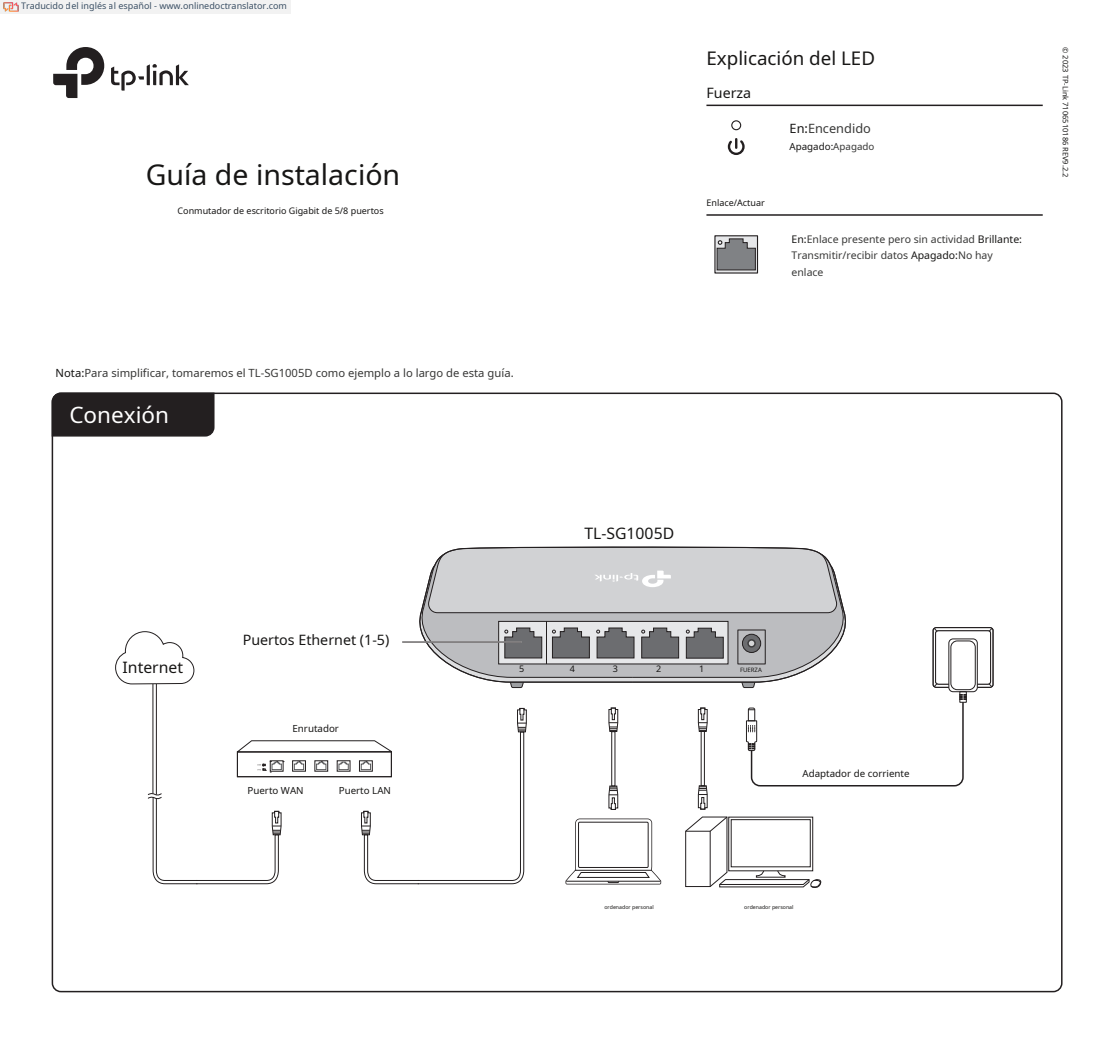
<style>
.page{position:relative;width:1115px;height:1046px;background:#fff}
.page>*{position:absolute;margin:0;border:0;box-sizing:border-box;transform-origin:0 0}
.t1{font:28.5px "Noto Sans";color:#171615}
.t2{font:22.5px "Noto Sans";color:#fff}
.t3{font:18.75px "Noto Sans";color:#171615}
.t4{font:15.75px "Noto Sans";color:#171615}
.t5{font:14.25px "Noto Sans";color:#171615}
.t6{font:12.75px "Noto Sans";color:#383837}
.t7{font:11.25px "Noto Sans";color:#383837}
.t8{font:10.5px/16.2px "Noto Sans";color:#383837}
.t9{font:9.75px "Noto Sans";color:#171615}
.t10{font:9px "Noto Sans";color:#171615}
.t11{font:9px "Noto Sans";color:rgb(15 43 70/.8)}
.t12{font:7.5px "Noto Sans";color:#171615}
.t13{font:6px "Noto Sans";color:#171615}
.t14{font:5.25px "Noto Sans";color:#171615}
.s1{color:#171615}
.s2{color:#383837}
</style>
<div class="page">
<svg style="left:53px;top:47px;width:51px;height:51px"></svg>
<svg style="left:111px;top:64px;width:78px;height:27px"></svg>
<div style="left:51px;top:392px;width:164px;height:45px;background:#231f20"></div>
<svg style="left:565px;top:819px;width:96px;height:65px"></svg>
<svg style="left:685px;top:816px;width:136px;height:72px"></svg>
<div style="left:611px;top:731px;width:4px;height:55px;border:1px solid #231f20"></div>
<svg style="left:608px;top:707px;width:10px;height:25px"></svg>
<svg style="left:608px;top:785px;width:10px;height:25px"></svg>
<svg style="left:697px;top:707px;width:11px;height:25px"></svg>
<svg style="left:697px;top:785px;width:11px;height:25px"></svg>
<hr style="left:152px;top:684px;width:1px;height:110px;background:#231f20">
<hr style="left:156px;top:684px;width:1px;height:111px;background:#231f20">
<svg style="left:147px;top:707px;width:380px;height:177px"></svg>
<svg style="left:115px;top:631px;width:80px;height:53px"></svg>
<svg style="left:510px;top:683px;width:14px;height:5px"></svg>
<svg style="left:741px;top:683px;width:14px;height:5px"></svg>
<svg style="left:419px;top:546px;width:427px;height:137px;background:#bdbec0"></svg>
<svg style="left:427px;top:547px;width:410px;height:66px;background:#cbccce"></svg>
<svg style="left:932px;top:627px;width:61px;height:61px"></svg>
<div style="left:948px;top:639px;width:28px;height:53px;background:#fff;border-radius:4px"></div>
<div style="left:948px;top:639px;width:29px;height:53px;border:1px solid #231f20;border-radius:4px"></div>
<div style="left:950px;top:641px;width:25px;height:49px;border:1px solid #231f20;border-radius:6px"></div>
<div style="left:959px;top:691px;width:7px;height:12px;border:1px solid #231f20"></div>
<svg style="left:746px;top:694px;width:220px;height:93px"></svg>
<hr style="left:402px;top:641px;width:119px;height:2px;background:#fff">
<hr style="left:402px;top:642px;width:119px;height:1px;background:#231f20">
<div style="left:714px;top:235px;width:43px;height:39px;background:linear-gradient(to right,#e6e7e9,#e6e7e9);border:1px solid #231f20"></div>
<svg style="left:716px;top:239px;width:39px;height:31px"></svg>
<svg style="left:727px;top:138px;width:17px;height:17px"></svg>
<div style="left:731px;top:120px;width:10px;height:10px;border:1px solid #231f20;border-radius:50%"></div>
<hr style="left:706px;top:105px;width:336px;height:1px;background:#231f20">
<hr style="left:706px;top:214px;width:336px;height:2px;background:#231f20">
<svg style="left:504px;top:628px;width:38px;height:30px"></svg>
<svg style="left:552px;top:628px;width:37px;height:30px"></svg>
<svg style="left:596px;top:628px;width:38px;height:30px"></svg>
<svg style="left:641px;top:628px;width:37px;height:30px"></svg>
<svg style="left:685px;top:628px;width:38px;height:31px"></svg>
<div style="left:0;top:0;width:291px;height:14px;background:#f2f2f2"></div>
<img style="left:4px;top:2px;width:15px;height:10px">
<p class="t11" style="left:21px;top:-1px;width:267px">Traducido del inglés al español - www.onlinedoctranslator.com</p>
<h1 class="t1" style="left:146px;top:155px;width:256px">Guía de instalación</h1>
<p class="t10" style="left:177px;top:204px;width:207px">Conmutador de escritorio Gigabit de 5/8 puertos</p>
<p class="t7" style="left:56px;top:365px;width:459px"><span class="s1">Nota:</span>Para simplificar, tomaremos el TL-SG1005D como ejemplo a lo largo de esta guía.</p>
<h2 class="t2" style="left:69px;top:399px;width:101px">Conexión</h2>
<h3 class="t3" style="left:706px;top:45px;width:170px">Explicación del LED</h3>
<h3 class="t5" style="left:706px;top:83px;width:46px">Fuerza</h3>
<p class="t6" style="left:789px;top:120px;width:83px"><span class="s1">En:</span>Encendido</p>
<p class="t9" style="left:789px;top:139px;width:86px">Apagado:<span class="s2">Apagado</span></p>
<p class="t10" style="left:706px;top:197px;width:60px">Enlace/Actuar</p>
<p class="t8" style="left:791px;top:231px;width:232px"><span class="s1">En:</span>Enlace presente pero sin actividad <span class="s1">Brillante:<br></span>Transmitir/recibir datos <span class="s1">Apagado:</span>No hay enlace</p>
<p class="t12" style="left:1070px;top:47px;width:131px;rotate:90deg">© 2023 TP-Link 7106510186 REV9.2.2</p>
<h3 class="t5" style="left:243px;top:629px;width:148px">Puertos Ethernet (1-5)</h3>
<h3 class="t4" style="left:584px;top:522px;width:91px">TL-SG1005D</h3>
<h3 class="t4" style="left:123px;top:657px;width:62px">Internet</h3>
<p class="t10" style="left:519px;top:663px;width:7px">5</p>
<p class="t10" style="left:569px;top:663px;width:7px">4</p>
<p class="t10" style="left:612px;top:663px;width:7px">3</p>
<p class="t10" style="left:656px;top:663px;width:7px">2</p>
<p class="t10" style="left:699px;top:663px;width:7px">1</p>
<p class="t13" style="left:739px;top:666px;width:23px">FUERZA</p>
<p class="t9" style="left:292px;top:722px;width:48px">Enrutador</p>
<p class="t9" style="left:247px;top:783px;width:58px">Puerto WAN</p>
<p class="t9" style="left:338px;top:783px;width:54px">Puerto LAN</p>
<p class="t9" style="left:802px;top:767px;width:108px">Adaptador de corriente</p>
<p class="t14" style="left:604px;top:904px;width:51px">ordenador personal</p>
<p class="t14" style="left:744px;top:904px;width:51px">ordenador personal</p>
</div>
